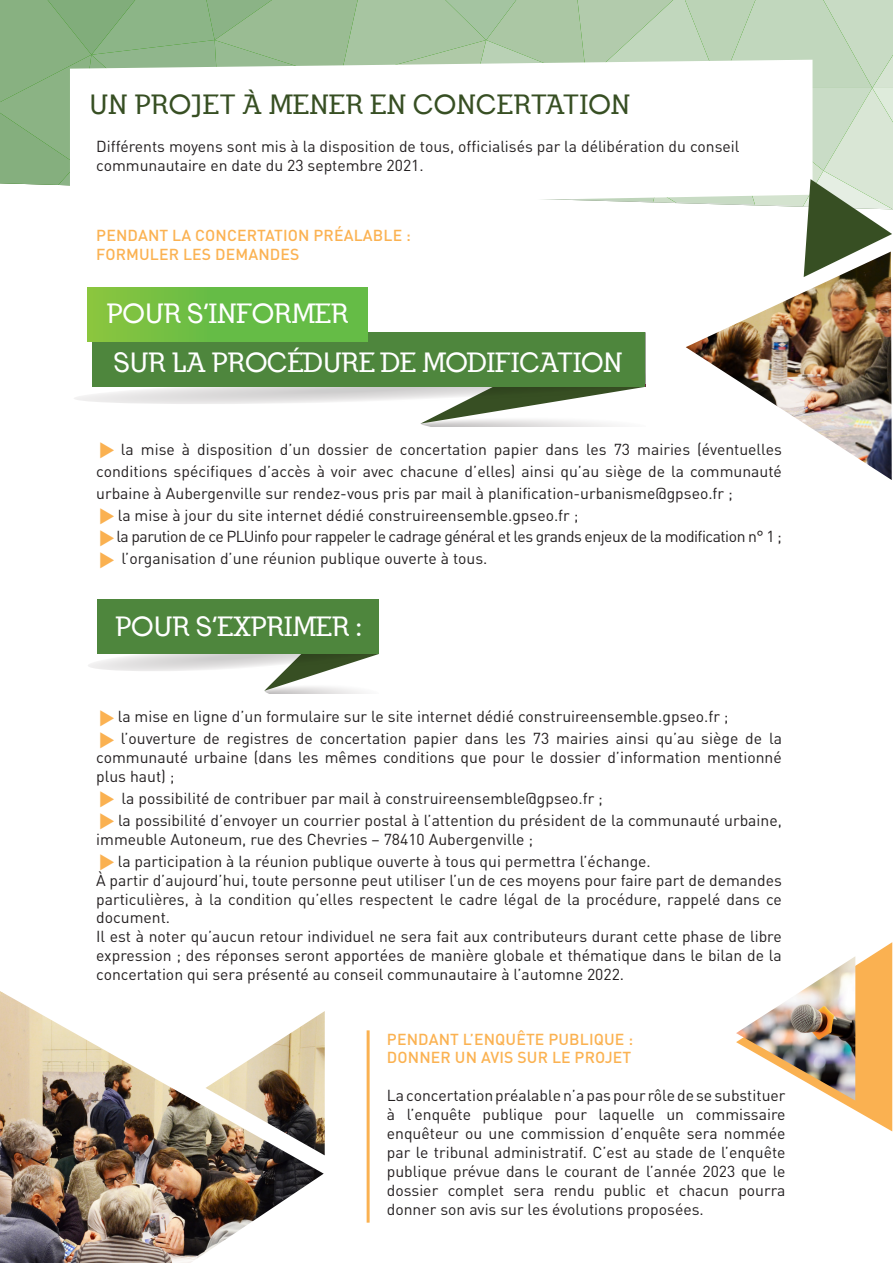
<style>
.page{position:relative;width:893px;height:1263px;background:#fff}
.page>*{position:absolute;margin:0;border:0;box-sizing:border-box;transform-origin:0 0}
.t1{font:27px/48.6px "BDP Old Neo Regular";letter-spacing:-.02em;color:#fff}
.t2{font:27px "BDP Old Neo Regular";color:#374f23}
.t3{font:19.5px "Zapf Dingbats";color:#fab151}
.t4{font:15.75px/18.9px "DINOT";color:#231f20}
.t5{font:500 15.75px/18.9px "DINOT";letter-spacing:.01em;color:#fbb252}
.t6{font:15.75px "DINOT";letter-spacing:-.03em;color:#231f20}
</style>
<div class="page">
<svg style="left:837px;top:942px;width:55px;height:189px"></svg>
<hr style="left:367px;top:1030px;width:3px;height:192px;background:#fab151">
<img style="left:686px;top:277px;width:206px;height:203px">
<svg style="left:74px;top:332px;width:570px;height:94px"></svg>
<div style="left:92px;top:332px;width:553px;height:55px;background:#4e863d"></div>
<div style="left:88px;top:287px;width:280px;height:54px;background:linear-gradient(to right,#80c241,#5cba48)"></div>
<svg style="left:88px;top:654px;width:291px;height:40px"></svg>
<div style="left:97px;top:600px;width:282px;height:54px;background:#4e863d"></div>
<img style="left:0;top:991px;width:324px;height:272px">
<img style="left:205px;top:1011px;width:120px;height:144px">
<img style="left:736px;top:956px;width:119px;height:144px">
<svg style="left:0;top:0;width:893px;height:277px"></svg>
<h1 class="t2" style="left:89px;top:88px;width:543px">UN PROJET À MENER EN CONCERTATION</h1>
<p class="t4" style="left:96px;top:137px;width:645px">Différents moyens sont mis à la disposition de tous, officialisés par la délibération du conseil communautaire en date du 23 septembre 2021.</p>
<p class="t5" style="left:96px;top:226px;width:316px">PENDANT LA CONCERTATION PRÉALABLE :<br>FORMULER LES DEMANDES</p>
<h1 class="t1" style="left:107px;top:289px;width:517px">POUR S’INFORMER<br>SUR LA PROCÉDURE DE MODIFICATION</h1>
<p class="t4" style="left:96px;top:438px;width:687px;line-height:21.9px;text-align:justify;text-indent:25px">la mise à disposition d’un dossier de concertation papier dans les 73 mairies (éventuelles conditions spécifiques d’accès à voir avec chacune d’elles) ainsi qu’au siège de la communauté urbaine à Aubergenville sur rendez-vous pris par mail à planification-urbanisme@gpseo.fr ;</p>
<p class="t3" style="left:98px;top:569px;width:63px;rotate:-90deg">▼▼▼</p>
<p class="t4" style="left:118px;top:505px;width:462px">la mise à jour du site internet dédié construireensemble.gpseo.fr ;</p>
<p class="t6" style="left:116px;top:527px;width:667px">la parution de ce PLUinfo pour rappeler le cadrage général et les grands enjeux de la modification n° 1 ;</p>
<p class="t4" style="left:122px;top:549px;width:367px">l’organisation d’une réunion publique ouverte à tous.</p>
<h1 class="t1" style="left:115px;top:602px;width:249px">POUR S’EXPRIMER :</h1>
<p class="t4" style="left:118px;top:705px;width:666px;line-height:21.9px">la mise en ligne d’un formulaire sur le site internet dédié construireensemble.gpseo.fr ; l’ouverture de registres de concertation papier dans les 73 mairies ainsi qu’au siège de la</p>
<p class="t4" style="left:96px;top:748px;width:687px">communauté urbaine (dans les mêmes conditions que pour le dossier d’information mentionné plus haut) ;</p>
<p class="t4" style="left:118px;top:787px;width:665px;line-height:21.9px">la possibilité de contribuer par mail à construireensemble@gpseo.fr ;<br>la possibilité d’envoyer un courrier postal à l’attention du président de la communauté urbaine,</p>
<p class="t4" style="left:96px;top:829px;width:438px">immeuble Autoneum, rue des Chevries – 78410 Aubergenville ;</p>
<p class="t4" style="left:96px;top:851px;width:687px;text-indent:21px">la participation à la réunion publique ouverte à tous qui permettra l’échange.<br>À partir d’aujourd’hui, toute personne peut utiliser l’un de ces moyens pour faire part de demandes particulières, à la condition qu’elles respectent le cadre légal de la procédure, rappelé dans ce document.<br>Il est à noter qu’aucun retour individuel ne sera fait aux contributeurs durant cette phase de libre expression ; des réponses seront apportées de manière globale et thématique dans le bilan de la concertation qui sera présenté au conseil communautaire à l’automne 2022.</p>
<p class="t5" style="left:387px;top:1029px;width:248px">PENDANT L’ENQUÊTE PUBLIQUE :<br>DONNER UN AVIS SUR LE PROJET</p>
<p class="t4" style="left:387px;top:1086px;width:400px;text-align:justify">La concertation préalable n’a pas pour rôle de se substituer à l’enquête publique pour laquelle un commissaire enquêteur ou une commission d’enquête sera nommée par le tribunal administratif. C’est au stade de l’enquête publique prévue dans le courant de l’année 2023 que le dossier complet sera rendu public et chacun pourra donner son avis sur les évolutions proposées.</p>
</div>
